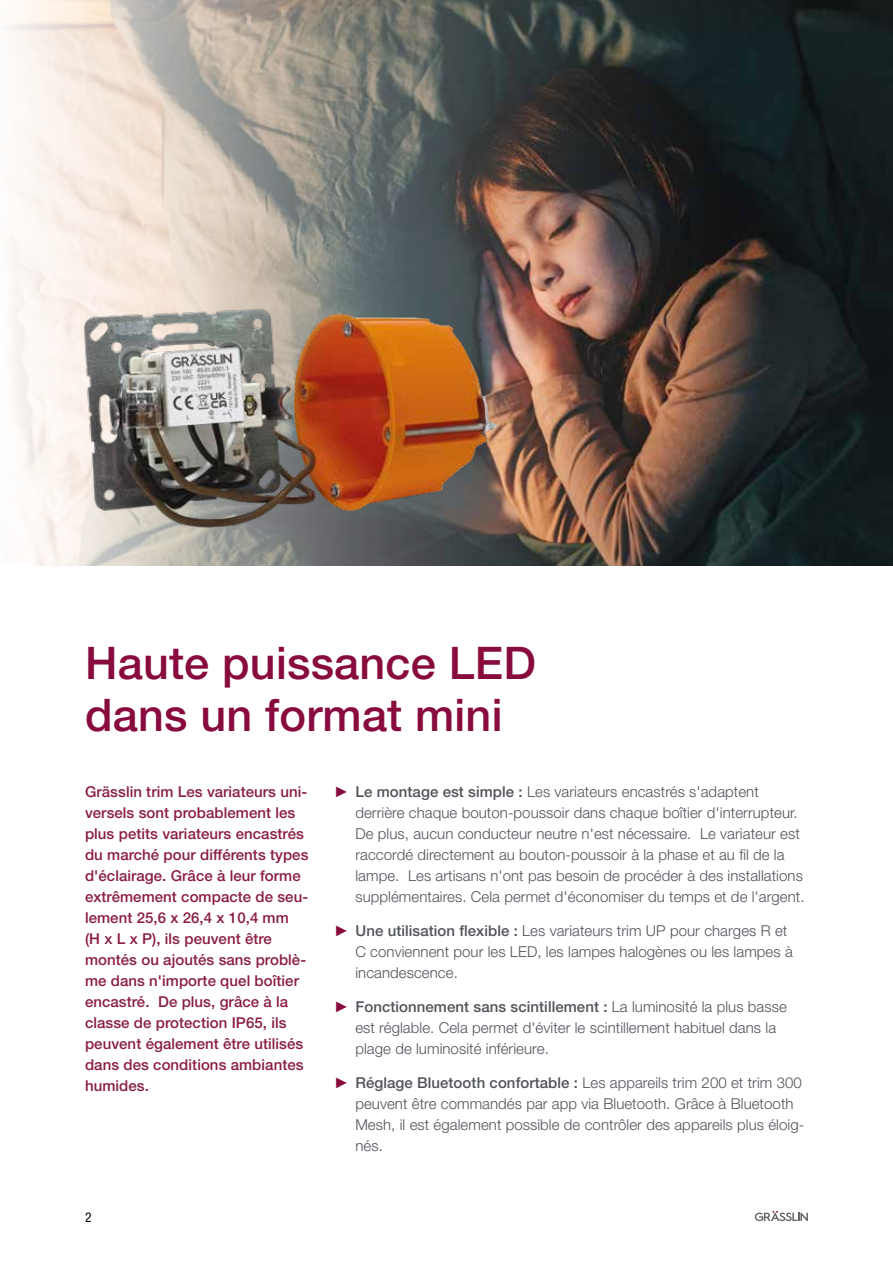
<style>
.page{position:relative;width:893px;height:1263px;background:#fff}
.page>*{position:absolute;margin:0;border:0;box-sizing:border-box;transform-origin:0 0}
.t1{font:500 45px/52.5px "Helvetica Neue LT Std";letter-spacing:.005em;color:#880b3d}
.t2{font:300 15px/21px "Helvetica Neue LT Std";letter-spacing:.005em;color:#50535a}
.t3{font:500 15px/21px "Helvetica Neue LT Std";letter-spacing:.005em;color:#8a1e41}
.t4{font:condensed 13.5px "Helvetica Neue LT Com";color:#000}
.s1{font-family:"Arial";font-weight:400;color:#880b3d}
.s2{font-weight:500}
</style>
<div class="page">
<hr style="left:892px;top:566px;width:1px;height:697px;background:#d0d0d0">
<svg style="left:755px;top:1211px;width:53px;height:10px"></svg>
<img style="left:9px;top:0;width:884px;height:566px">
<img style="left:82px;top:307px;width:416px;height:222px">
<h1 class="t1" style="left:85px;top:636px;width:452px">Haute puissance LED dans un format mini</h1>
<p class="t3" style="left:85px;top:781px;width:225px">Grässlin trim Les variateurs uni&shy;versels sont probablement les plus petits variateurs encastrés du marché pour différents types d'éclairage. Grâce à leur forme extrêmement compacte de seu&shy;lement 25,6 x 26,4 x 10,4 mm<br>(H x L x P), ils peuvent être montés ou ajoutés sans problè&shy;me dans n'importe quel boîtier encastré. De plus, grâce à la classe de protection IP65, ils peuvent également être utilisés dans des conditions ambiantes humides.</p>
<p class="t2" style="left:355px;top:781px;width:451px;text-indent:-21px"><span class="s1">►</span> <span class="s2">Le montage est simple :</span> Les variateurs encastrés s'adaptent derrière chaque bouton-poussoir dans chaque boîtier d'interrupteur.<br>De plus, aucun conducteur neutre n'est nécessaire. Le variateur est raccordé directement au bouton-poussoir à la phase et au fil de la lampe. Les artisans n'ont pas besoin de procéder à des installations supplémentaires. Cela permet d'économiser du temps et de l'argent.</p>
<p class="t2" style="left:355px;top:920px;width:439px;text-indent:-21px"><span class="s1">►</span> <span class="s2">Une utilisation flexible :</span> Les variateurs trim UP pour charges R et<br>C conviennent pour les LED, les lampes halogènes ou les lampes à incandescence.</p>
<p class="t2" style="left:355px;top:996px;width:433px;text-indent:-21px"><span class="s1">►</span> <span class="s2">Fonctionnement sans scintillement :</span> La luminosité la plus basse est réglable. Cela permet d'éviter le scintillement habituel dans la plage de luminosité inférieure.</p>
<p class="t2" style="left:355px;top:1071px;width:450px;text-indent:-21px"><span class="s1">►</span> <span class="s2">Réglage Bluetooth confortable :</span> Les appareils trim 200 et trim 300 peuvent être commandés par app via Bluetooth. Grâce à Bluetooth Mesh, il est également possible de contrôler des appareils plus éloig&shy;nés.</p>
<p class="t4" style="left:85px;top:1209px;width:8px">2</p>
</div>
